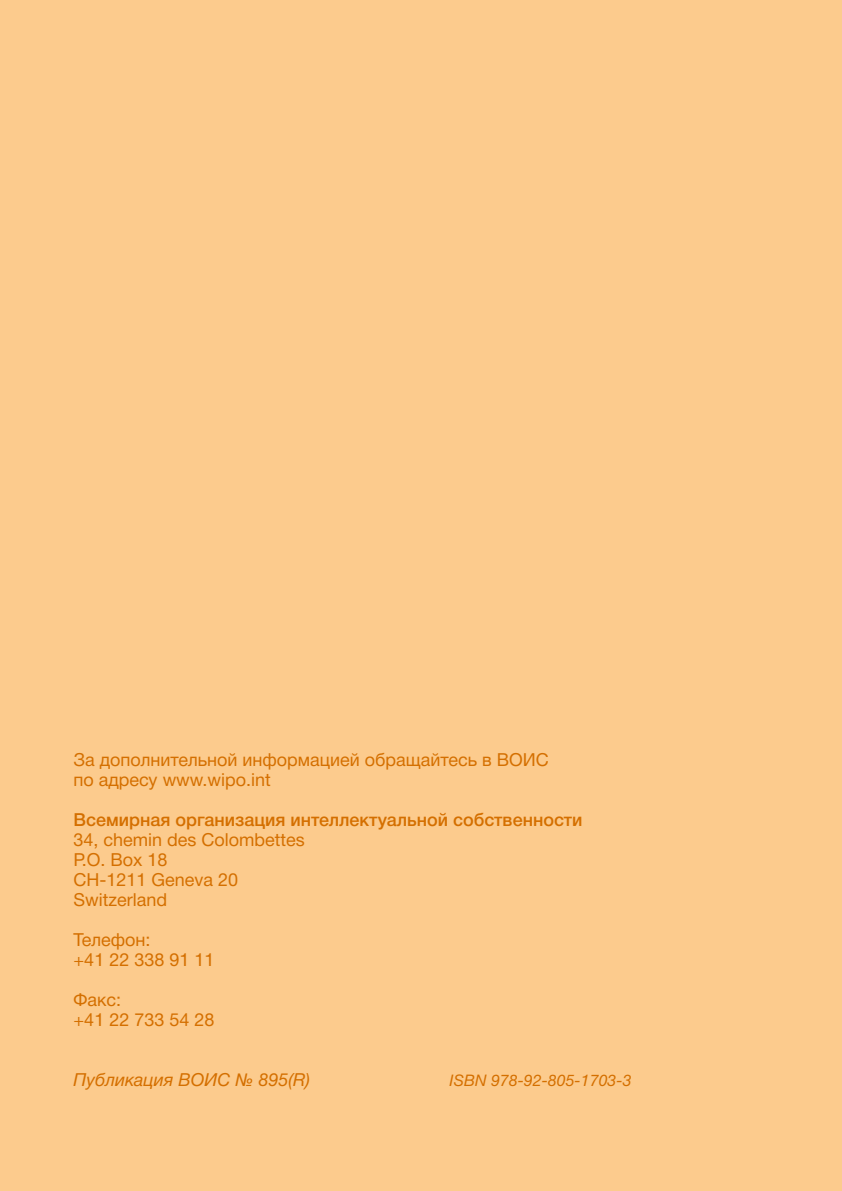
<style>
.page{position:relative;width:842px;height:1191px;background:#fccb8d}
.page>*{position:absolute;margin:0;border:0;box-sizing:border-box;transform-origin:0 0}
.t1{font:18px/20px "Helvetica Neue Cyr";color:#d46f00}
.t2{font:500 18px "Helvetica Neue Cyr";color:#d46f00}
.t3{font:italic 18px "Helvetica Neue Cyr";color:#d46f00}
.t4{font:italic 16px "Helvetica Neue Cyr";color:#d46f00}
</style>
<div class="page">
<p class="t1" style="left:74px;top:750px;width:477px">За дополнительной информацией обращайтесь в ВОИС по адресу www.wipo.int</p>
<p class="t2" style="left:74px;top:810px;width:510px">Всемирная организация интеллектуальной собственности</p>
<p class="t1" style="left:74px;top:830px;width:233px">34, chemin des Colombettes<br>P.O. Box 18<br>CH-1211 Geneva 20<br>Switzerland</p>
<p class="t1" style="left:74px;top:930px;width:142px">Телефон:<br>+41 22 338 91 11</p>
<p class="t1" style="left:74px;top:990px;width:142px">Факс:<br>+41 22 733 54 28</p>
<p class="t3" style="left:74px;top:1070px;width:238px">Публикация ВОИС № 895(R)</p>
<p class="t4" style="left:449px;top:1071px;width:184px">ISBN 978-92-805-1703-3</p>
</div>
